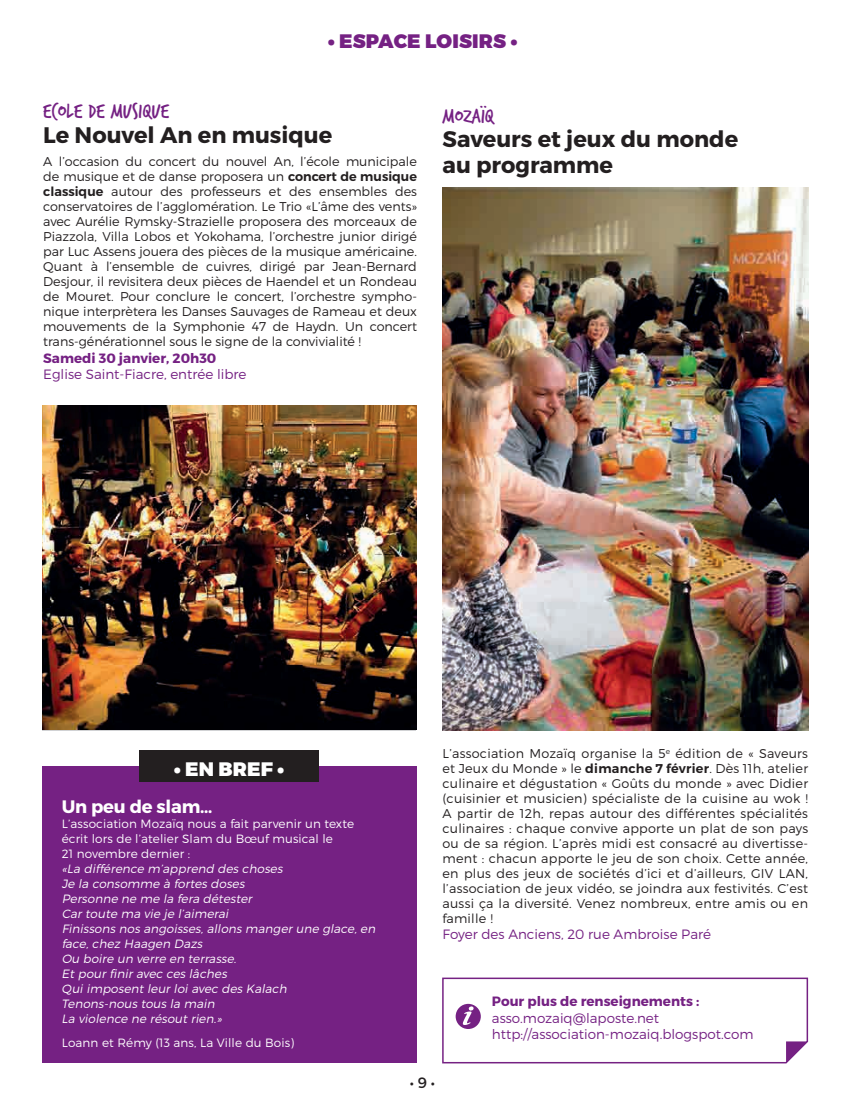
<style>
.page{position:relative;width:851px;height:1106px;background:#fff}
.page>*{position:absolute;margin:0;border:0;box-sizing:border-box;transform-origin:0 0}
.t1{font:700 22.5px/25.5px "Montserrat";color:#231f20}
.t2{font:22.5px "Trash Hand";letter-spacing:.01em;color:#752183}
.t3{font:900 19.5px "Montserrat";letter-spacing:.01em;color:#752183}
.t4{font:900 19.5px "Montserrat";color:#fff}
.t5{font:700 18px "Montserrat";letter-spacing:-.01em;color:#fff}
.t6{font:15px "Montserrat";color:#231f20}
.t7{font:300 13.5px/16.5px "Montserrat";color:#752183}
.t8{font:700 13.5px "Montserrat";color:#752183}
.t9{font:300 12.75px/15px "Montserrat";color:#231f20;text-align:justify}
.t10{font:italic 300 12px/15px "Montserrat";color:#fff}
.t11{font:300 12px/15px "Montserrat";letter-spacing:.01em;color:#fff}
.s1{font-weight:600}
</style>
<div class="page">
<div style="left:42px;top:766px;width:374px;height:297px;background:#752183"></div>
<img style="left:43px;top:405px;width:373px;height:324px">
<img style="left:442px;top:187px;width:366px;height:543px">
<div style="left:139px;top:750px;width:180px;height:32px;background:#231f20"></div>
<svg style="left:442px;top:977px;width:366px;height:87px"></svg>
<h2 class="t3" style="left:327px;top:28px;width:191px">• ESPACE LOISIRS •</h2>
<h1 class="t2" style="left:43px;top:100px;width:127px">ECOLE DE MUSIQUE</h1>
<h1 class="t1" style="left:43px;top:122px;width:291px">Le Nouvel An en musique</h1>
<p class="t9" style="left:43px;top:154px;width:375px">A l’occasion du concert du nouvel An, l’école municipale de musique et de danse proposera un <span class="s1">concert de musique classique</span> autour des professeurs et des ensembles des conservatoires de l’agglomération. Le Trio «L’âme des vents» avec Aurélie Rymsky-Strazielle proposera des morceaux de Piazzola, Villa Lobos et Yokohama, l’orchestre junior dirigé par Luc Assens jouera des pièces de la musique américaine.<br>Quant à l’ensemble de cuivres, dirigé par Jean-Bernard Desjour, il revisitera deux pièces de Haendel et un Rondeau de Mouret. Pour conclure le concert, l’orchestre sympho&shy;nique interprètera les Danses Sauvages de Rameau et deux mouvements de la Symphonie 47 de Haydn. Un concert trans-générationnel sous le signe de la convivialité !</p>
<p class="t8" style="left:43px;top:349px;width:175px">Samedi 30 janvier, 20h30</p>
<p class="t7" style="left:43px;top:366px;width:205px">Eglise Saint-Fiacre, entrée libre</p>
<h1 class="t2" style="left:442px;top:104px;width:53px">MOZAÏQ</h1>
<h1 class="t1" style="left:442px;top:127px;width:297px">Saveurs et jeux du monde au programme</h1>
<h2 class="t4" style="left:174px;top:756px;width:112px">• EN BREF •</h2>
<h3 class="t5" style="left:62px;top:795px;width:152px">Un peu de slam…</h3>
<p class="t11" style="left:62px;top:816px;width:294px">L’association Mozaïq nous a fait parvenir un texte écrit lors de l’atelier Slam du Bœuf musical le<br>21 novembre dernier :</p>
<p class="t10" style="left:62px;top:861px;width:317px">«La différence m’apprend des choses<br>Je la consomme à fortes doses<br>Personne ne me la fera détester<br>Car toute ma vie je l’aimerai<br>Finissons nos angoisses, allons manger une glace, en face, chez Haagen Dazs<br>Ou boire un verre en terrasse.<br>Et pour finir avec ces lâches<br>Qui imposent leur loi avec des Kalach<br>Tenons-nous tous la main<br>La violence ne résout rien.»</p>
<p class="t11" style="left:62px;top:1034px;width:234px">Loann et Rémy (13 ans, La Ville du Bois)</p>
<p class="t9" style="left:442px;top:745px;width:367px">L’association Mozaïq organise la 5<sup>e</sup> édition de « Saveurs et Jeux du Monde » le <span class="s1">dimanche 7 février</span>. Dès 11h, atelier culinaire et dégustation « Goûts du monde » avec Didier (cuisinier et musicien) spécialiste de la cuisine au wok !<br>A partir de 12h, repas autour des différentes spécialités culinaires : chaque convive apporte un plat de son pays ou de sa région. L’après midi est consacré au divertisse&shy;ment : chacun apporte le jeu de son choix. Cette année, en plus des jeux de sociétés d’ici et d’ailleurs, GIV LAN, l’association de jeux vidéo, se joindra aux festivités. C’est aussi ça la diversité. Venez nombreux, entre amis ou en famille !</p>
<p class="t7" style="left:442px;top:926px;width:270px">Foyer des Anciens, 20 rue Ambroise Paré</p>
<p class="t8" style="left:492px;top:993px;width:209px">Pour plus de renseignements :</p>
<p class="t7" style="left:492px;top:1009px;width:263px">asso.mozaiq@laposte.net http://association-mozaiq.blogspot.com</p>
<p class="t6" style="left:409px;top:1073px;width:27px">• 9 •</p>
</div>
